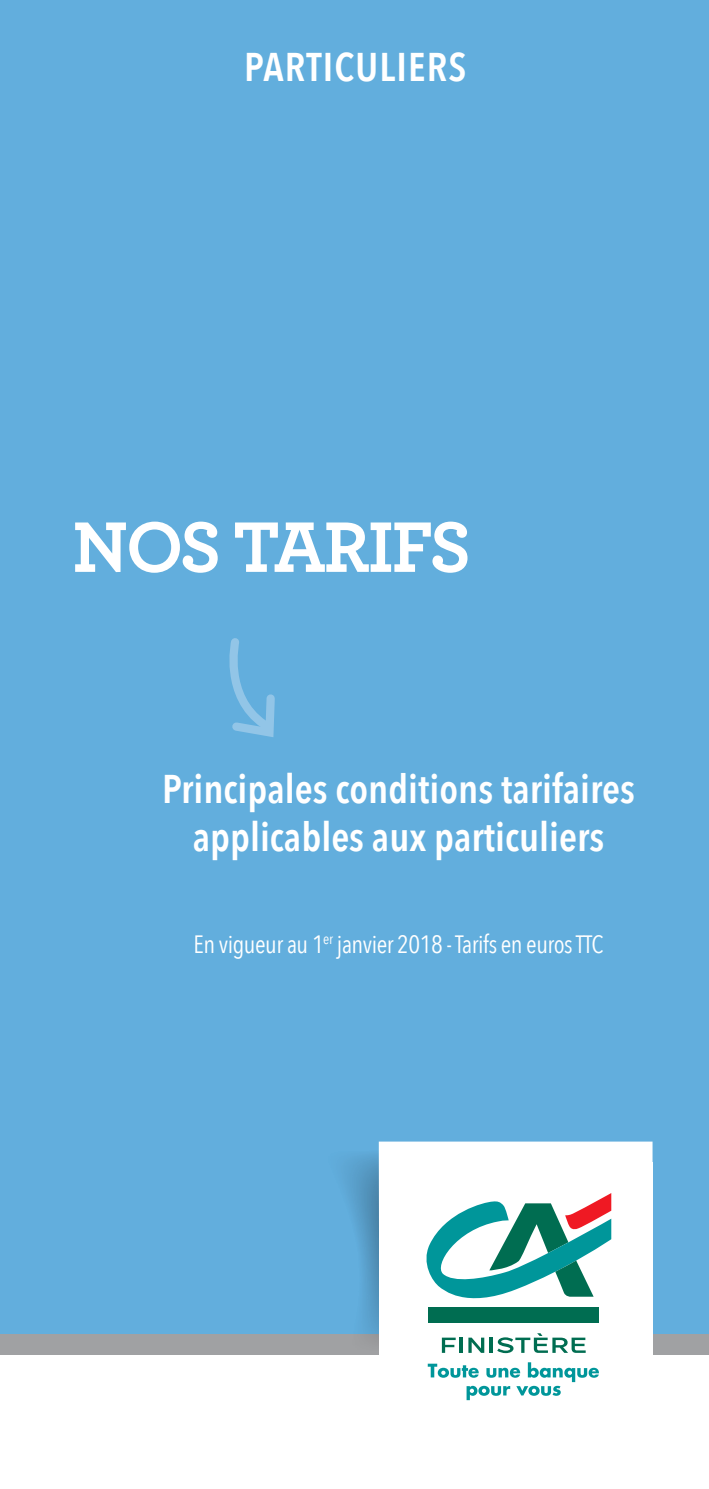
<style>
.page{position:relative;width:709px;height:1489px;background:#fff}
.page>*{position:absolute;margin:0;border:0;box-sizing:border-box;transform-origin:0 0}
.t1{font:700 75px "Archer";letter-spacing:-.03em;color:#fff}
.t2{font:600 40px/48px "Avenir Next Condensed";color:#fff;text-align:center}
.t3{font:600 40px "Avenir Next Condensed";letter-spacing:.03em;color:#fff}
.t4{font:25px "Avenir Next Condensed";letter-spacing:-.02em;color:#fff}
</style>
<div class="page">
<div style="left:0;top:0;width:709px;height:1342px;background:#62aedd"></div>
<div style="left:0;top:1333px;width:709px;height:20px;background:#a0a1a3"></div>
<svg style="left:317px;top:1149px;width:62px;height:190px"></svg>
<div style="left:379px;top:1141px;width:273px;height:21px;background:#fff"></div>
<div style="left:379px;top:1162px;width:273px;height:260px;background:#fff"></div>
<div style="left:428px;top:1306px;width:170px;height:16px;background:#006d51"></div>
<svg style="left:426px;top:1193px;width:185px;height:116px"></svg>
<svg style="left:428px;top:1362px;width:171px;height:37px"></svg>
<svg style="left:442px;top:1337px;width:13px;height:15px"></svg>
<hr style="left:459px;top:1337px;width:4px;height:15px;background:#006d51">
<svg style="left:468px;top:1337px;width:16px;height:15px"></svg>
<hr style="left:490px;top:1337px;width:3px;height:15px;background:#006d51">
<svg style="left:497px;top:1333px;width:88px;height:19px"></svg>
<svg style="left:229px;top:638px;width:46px;height:99px"></svg>
<p class="t3" style="left:244px;top:33px;width:224px">PARTICULIERS</p>
<h1 class="t1" style="left:72px;top:487px;width:400px">NOS TARIFS</h1>
<p class="t2" style="left:162px;top:763px;width:474px">Principales conditions tarifaires applicables aux particuliers</p>
<p class="t4" style="left:194px;top:922px;width:411px">En vigueur au 1<sup>er</sup> janvier 2018 - Tarifs en euros TTC</p>
</div>
